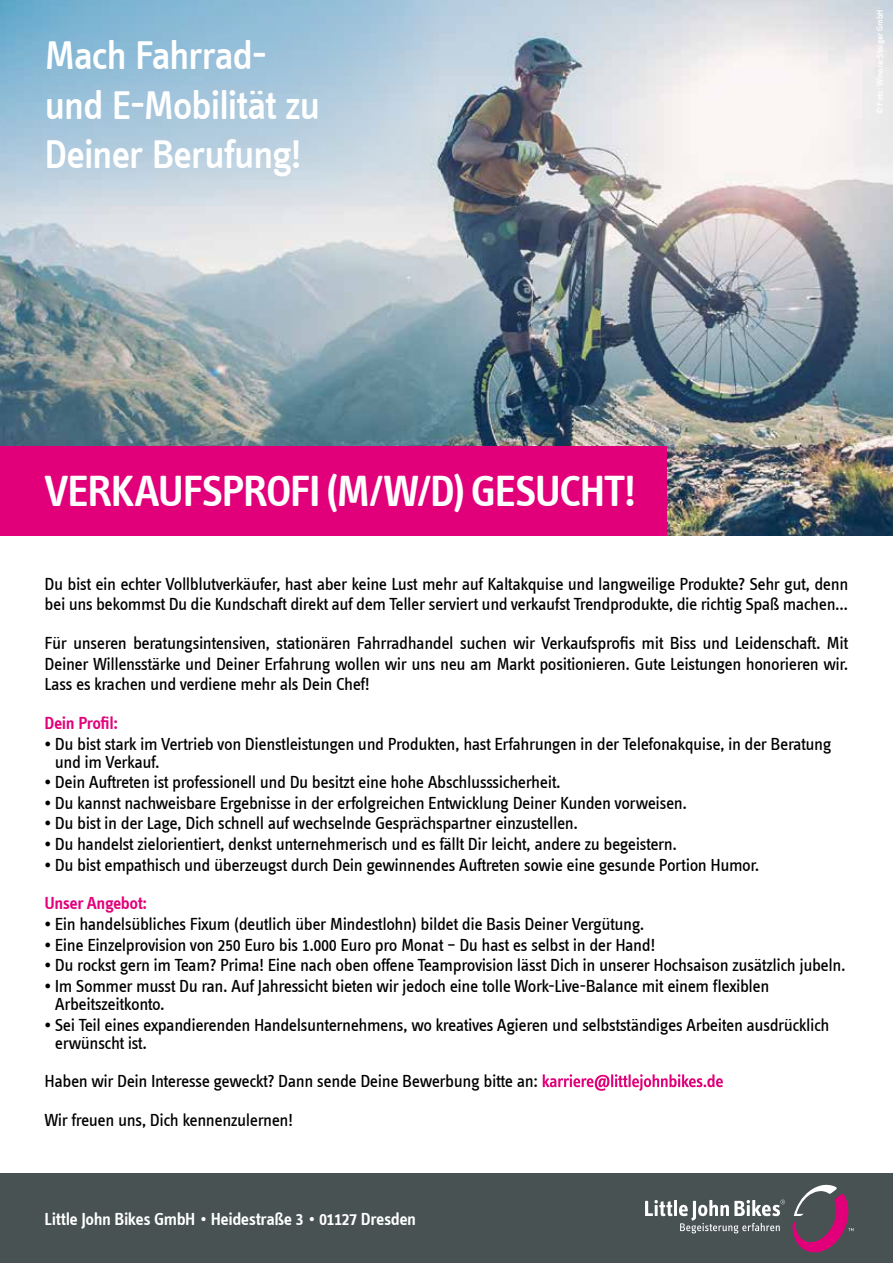
<style>
.page{position:relative;width:893px;height:1263px;background:#fff}
.page>*{position:absolute;margin:0;border:0;box-sizing:border-box;transform-origin:0 0}
.t1{font:45px "Info Text Semibold Tf";letter-spacing:-.035em;color:#fff}
.t2{font:41.25px/49.5px "Info Text Medium Tf";letter-spacing:-.04em;color:#fff}
.t3{font:18px/20.7px "Info Text Book Tf";letter-spacing:-.025em;color:#000}
.t4{font:18px "Info Text Semibold Tf";letter-spacing:-.025em;color:#fff}
.t5{font:18px "Info Text Semibold Tf";letter-spacing:-.025em;color:#e2007a}
.s1{font-size:15px}
</style>
<div class="page">
<div style="left:0;top:1174px;width:893px;height:89px;background:#485253"></div>
<img style="left:0;top:0;width:893px;height:536px">
<div style="left:0;top:446px;width:666px;height:90px;background:#e2007a"></div>
<svg style="left:645px;top:1200px;width:140px;height:33px"></svg>
<svg style="left:792px;top:1185px;width:62px;height:68px"></svg>
<img style="left:0;top:0;width:434px;height:207px">
<svg style="left:543px;top:1074px;width:180px;height:17px"></svg>
<h2 class="t2" style="left:45px;top:30px;width:277px">Mach Fahrrad&shy;und E-Mobilität zu<br>Deiner Berufung!</h2>
<h1 class="t1" style="left:45px;top:466px;width:593px">VERKAUFSPROFI (M/W/D) GESUCHT!</h1>
<p class="t3" style="left:45px;top:573px;width:805px">Du bist ein echter Vollblutverkäufer, hast aber keine Lust mehr auf Kaltakquise und langweilige Produkte? Sehr gut, denn bei uns bekommst Du die Kundschaft direkt auf dem Teller serviert und verkaufst Trendprodukte, die richtig Spaß machen…</p>
<p class="t3" style="left:45px;top:633px;width:805px;text-align:justify">Für unseren beratungsintensiven, stationären Fahrradhandel suchen wir Verkaufsprofis mit Biss und Leidenschaft. Mit Deiner Willensstärke und Deiner Erfahrung wollen wir uns neu am Markt positionieren. Gute Leistungen honorieren wir.<br>Lass es krachen und verdiene mehr als Dein Chef!</p>
<p class="t5" style="left:45px;top:713px;width:75px">Dein Profil:</p>
<p class="t3" style="left:55px;top:735px;width:778px;line-height:18px;text-indent:-10px">• Du bist stark im Vertrieb von Dienstleistungen und Produkten, hast Erfahrungen in der Telefonakquise, in der Beratung und im Verkauf.</p>
<p class="t3" style="left:45px;top:772px;width:518px">• Dein Auftreten ist professionell und Du besitzt eine hohe Abschlusssicherheit.</p>
<p class="t3" style="left:45px;top:792px;width:644px">• Du kannst nachweisbare Ergebnisse in der erfolgreichen Entwicklung Deiner Kunden vorweisen.</p>
<p class="t3" style="left:45px;top:813px;width:535px">• Du bist in der Lage, Dich schnell auf wechselnde Gesprächspartner einzustellen.</p>
<p class="t3" style="left:45px;top:834px;width:634px">• Du handelst zielorientiert, denkst unternehmerisch und es fällt Dir leicht, andere zu begeistern.</p>
<p class="t3" style="left:45px;top:854px;width:716px">• Du bist empathisch und überzeugst durch Dein gewinnendes Auftreten sowie eine gesunde Portion Humor.</p>
<p class="t5" style="left:45px;top:893px;width:104px">Unser Angebot:</p>
<p class="t3" style="left:45px;top:914px;width:601px">• Ein handelsübliches Fixum (deutlich über Mindestlohn) bildet die Basis Deiner Vergütung.</p>
<p class="t3" style="left:45px;top:934px;width:612px">• Eine Einzelprovision von 250 Euro bis 1.000 Euro pro Monat – Du hast es selbst in der Hand!</p>
<p class="t3" style="left:45px;top:955px;width:802px">• Du rockst gern im Team? Prima! Eine nach oben offene Teamprovision lässt Dich in unserer Hochsaison zusätzlich jubeln.</p>
<p class="t3" style="left:55px;top:977px;width:716px;line-height:18px;text-indent:-10px">• Im Sommer musst Du ran. Auf Jahressicht bieten wir jedoch eine tolle Work-Live-Balance mit einem flexiblen<br>Arbeitszeitkonto.</p>
<p class="t3" style="left:55px;top:1015px;width:776px;line-height:18px;text-indent:-10px">• Sei Teil eines expandierenden Handelsunternehmens, wo kreatives Agieren und selbstständiges Arbeiten ausdrücklich erwünscht ist.</p>
<p class="t3" style="left:45px;top:1062px;width:495px;line-height:38.7px">Haben wir Dein Interesse geweckt? Dann sende Deine Bewerbung bitte an:<br>Wir freuen uns, Dich kennenzulernen!</p>
<p class="t4" style="left:45px;top:1209px;width:373px">Little John Bikes GmbH <span class="s1">•</span> Heidestraße 3 <span class="s1">•</span> 01127 Dresden</p>
</div>
